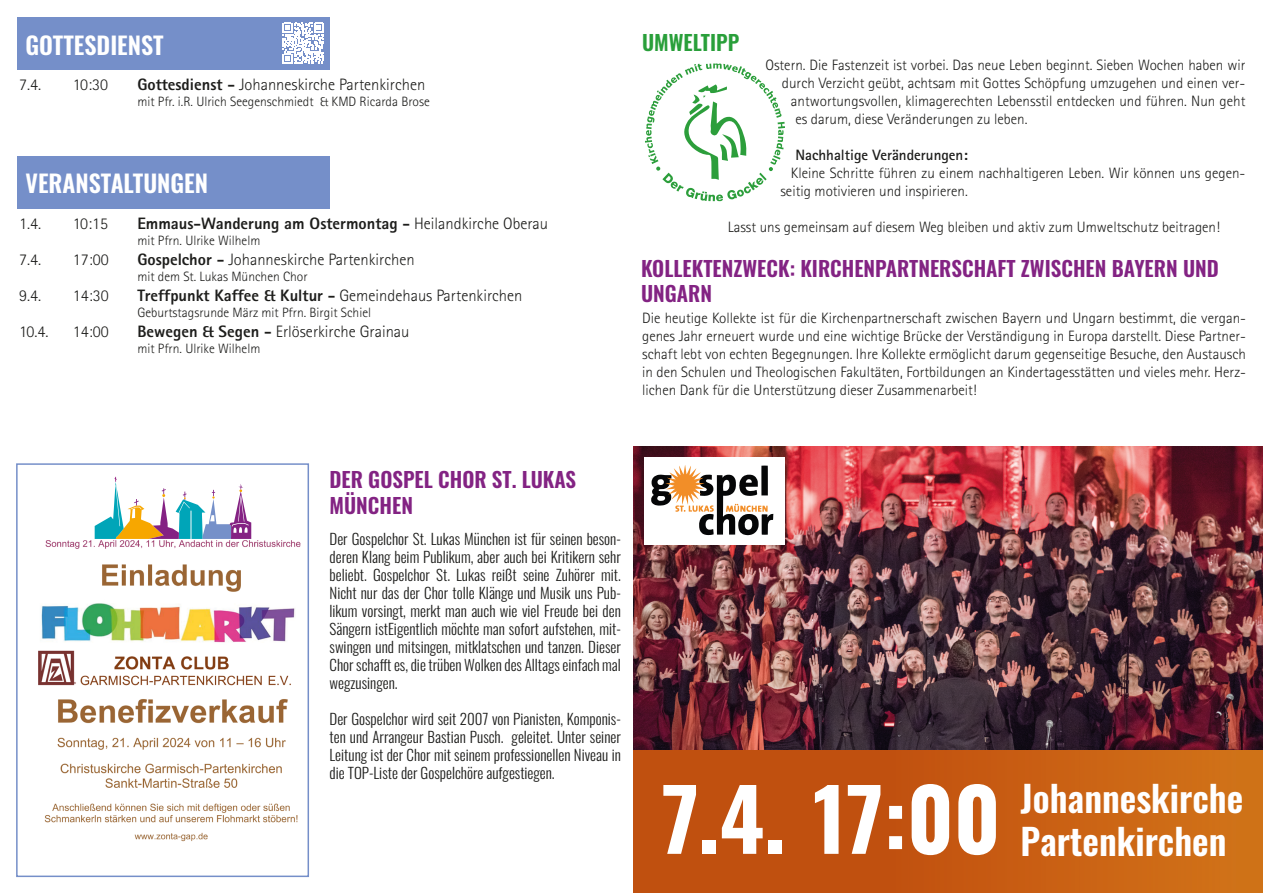
<style>
.page{position:relative;width:1263px;height:893px;background:#fff}
.page>*{position:absolute;margin:0;border:0;box-sizing:border-box;transform-origin:0 0}
.t1{font:700 85.05px "Oswald";color:#fff}
.t2{font:600 36px/43.2px "Oswald";color:#fff}
.t3{font:600 24px "Oswald";color:#fff}
.t4{font:600 21px/25.2px "Oswald";color:#832383}
.t5{font:600 21px "Oswald";color:#299f3a}
.t6{font:300 16.5px "Rotis Sans Serif Std";color:#1d1d1b}
.t7{font:800 16.5px "Rotis Sans Serif Std";color:#1d1d1b}
.t8{font:300 15px/18px "Rotis Sans Serif Std";color:#1d1d1b}
.t9{font:300 15px/18px "Oswald";color:#1d1d1b;text-align:justify}
.t10{font:700 15px "Rotis Sans Serif Std";color:#1d1d1b}
.t11{font:300 13.5px "Rotis Sans Serif Std";color:#1d1d1b}
.s1{font-weight:800}
.s2{font-weight:300}
</style>
<div class="page">
<div style="left:17px;top:17px;width:312px;height:52px;background:#758fc9"></div>
<div style="left:17px;top:156px;width:312px;height:52px;background:#758fc9"></div>
<svg style="left:283px;top:23px;width:41px;height:41px"></svg>
<svg style="left:645px;top:63px;width:140px;height:138px"></svg>
<img style="left:38px;top:522px;width:263px;height:320px">
<div style="left:16px;top:463px;width:293px;height:414px;border:2px solid #758fc9"></div>
<svg style="left:95px;top:477px;width:156px;height:62px"></svg>
<img style="left:634px;top:446px;width:629px;height:304px">
<div style="left:645px;top:457px;width:140px;height:87px;background:#fff"></div>
<svg style="left:651px;top:465px;width:122px;height:70px"></svg>
<div style="left:634px;top:750px;width:629px;height:143px;background:linear-gradient(to right,#bc470d,#d06e17)"></div>
<p class="t3" style="left:26px;top:32px;width:140px">GOTTESDIENST</p>
<p class="t6" style="left:19px;top:75px;width:23px">7.4.</p>
<p class="t6" style="left:73px;top:75px;width:37px">10:30</p>
<p class="t6" style="left:137px;top:75px;width:289px"><span class="s1">Gottesdienst -</span> Johanneskirche Partenkirchen</p>
<p class="t11" style="left:137px;top:94px;width:294px">mit Pfr. i.R. Ulrich Seegenschmiedt &amp; KMD Ricarda Brose</p>
<p class="t3" style="left:26px;top:171px;width:184px">VERANSTALTUNGEN</p>
<p class="t6" style="left:19px;top:214px;width:23px">1.4.</p>
<p class="t6" style="left:19px;top:250px;width:23px">7.4.</p>
<p class="t6" style="left:19px;top:286px;width:23px">9.4.</p>
<p class="t6" style="left:19px;top:322px;width:31px">10.4.</p>
<p class="t6" style="left:73px;top:214px;width:37px">10:15</p>
<p class="t6" style="left:73px;top:250px;width:37px">17:00</p>
<p class="t6" style="left:73px;top:286px;width:37px">14:30</p>
<p class="t6" style="left:73px;top:322px;width:37px">14:00</p>
<p class="t7" style="left:137px;top:213px;width:412px">Emmaus-Wanderung am Ostermontag - <span class="s2">Heilandkirche Oberau</span></p>
<p class="t11" style="left:137px;top:233px;width:124px">mit Pfrn. Ulrike Wilhelm</p>
<p class="t6" style="left:137px;top:250px;width:279px"><span class="s1">Gospelchor -</span> Johanneskirche Partenkirchen</p>
<p class="t11" style="left:137px;top:269px;width:172px">mit dem St. Lukas München Chor</p>
<p class="t6" style="left:137px;top:286px;width:387px"><span class="s1">Treffpunkt Kaffee &amp; Kultur -</span> Gemeindehaus Partenkirchen</p>
<p class="t11" style="left:137px;top:305px;width:235px">Geburtstagsrunde März mit Pfrn. Birgit Schiel</p>
<p class="t6" style="left:137px;top:322px;width:274px"><span class="s1">Bewegen &amp; Segen -</span> Erlöserkirche Grainau</p>
<p class="t11" style="left:137px;top:341px;width:124px">mit Pfrn. Ulrike Wilhelm</p>
<p class="t5" style="left:642px;top:31px;width:99px">UMWELTIPP</p>
<p class="t8" style="left:765px;top:56px;width:482px">Ostern. Die Fastenzeit ist vorbei. Das neue Leben beginnt. Sieben Wochen haben wir</p>
<p class="t8" style="left:782px;top:74px;width:465px">durch Verzicht geübt, achtsam mit Gottes Schöpfung umzugehen und einen ver-</p>
<p class="t8" style="left:791px;top:92px;width:456px">antwortungsvollen, klimagerechten Lebensstil entdecken und führen. Nun geht</p>
<p class="t8" style="left:795px;top:110px;width:234px">es darum, diese Veränderungen zu leben.</p>
<p class="t10" style="left:795px;top:145px;width:174px">Nachhaltige Veränderungen:</p>
<p class="t8" style="left:780px;top:164px;width:467px;text-indent:10px">Kleine Schritte führen zu einem nachhaltigeren Leben. Wir können uns gegen&shy;seitig motivieren und inspirieren.</p>
<p class="t8" style="left:728px;top:218px;width:494px">Lasst uns gemeinsam auf diesem Weg bleiben und aktiv zum Umweltschutz beitragen!</p>
<p class="t4" style="left:641px;top:257px;width:579px">KOLLEKTENZWECK: KIRCHENPARTNERSCHAFT ZWISCHEN BAYERN UND<br>UNGARN</p>
<p class="t8" style="left:642px;top:309px;width:605px;text-align:justify">Die heutige Kollekte ist für die Kirchenpartnerschaft zwischen Bayern und Ungarn bestimmt, die vergan&shy;genes Jahr erneuert wurde und eine wichtige Brücke der Verständigung in Europa darstellt. Diese Partner&shy;schaft lebt von echten Begegnungen. Ihre Kollekte ermöglicht darum gegenseitige Besuche, den Austausch in den Schulen und Theologischen Fakultäten, Fortbildungen an Kindertagesstätten und vieles mehr. Herz&shy;lichen Dank für die Unterstützung dieser Zusammenarbeit!</p>
<p class="t4" style="left:330px;top:469px;width:248px">DER GOSPEL CHOR ST. LUKAS<br>MÜNCHEN</p>
<p class="t9" style="left:330px;top:528px;width:293px">Der Gospelchor St. Lukas München ist für seinen beson&shy;deren Klang beim Publikum, aber auch bei Kritikern sehr beliebt. Gospelchor St. Lukas reißt seine Zuhörer mit.<br>Nicht nur das der Chor tolle Klänge und Musik uns Pub&shy;likum vorsingt, merkt man auch wie viel Freude bei den Sängern istEigentlich möchte man sofort aufstehen, mit&shy;swingen und mitsingen, mitklatschen und tanzen. Dieser Chor schafft es, die trüben Wolken des Alltags einfach mal wegzusingen.</p>
<p class="t9" style="left:330px;top:708px;width:293px">Der Gospelchor wird seit 2007 von Pianisten, Komponis&shy;ten und Arrangeur Bastian Pusch. geleitet. Unter seiner Leitung ist der Chor mit seinem professionellen Niveau in die TOP-Liste der Gospelchöre aufgestiegen.</p>
<p class="t1" style="left:662px;top:775px;width:340px">7.4. 17:00</p>
<p class="t2" style="left:1020px;top:779px;width:224px">Johanneskirche<br>Partenkirchen</p>
</div>
